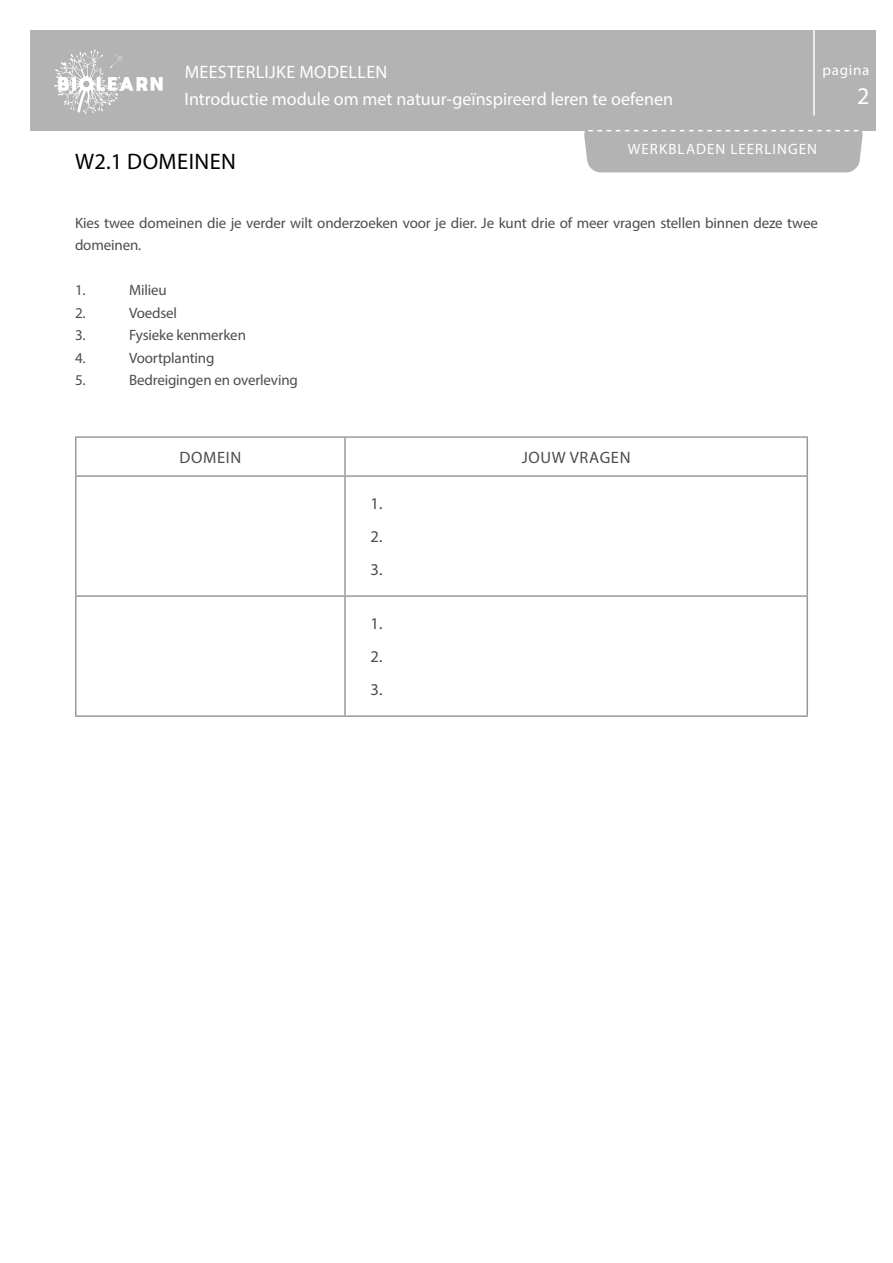
<style>
.page{position:relative;width:893px;height:1263px;background:#fff}
.page>*{position:absolute;margin:0;border:0;box-sizing:border-box;transform-origin:0 0}
.t1{font:24px "Myriad Pro";color:#fff}
.T_S_page_title_line{font:22.5px "Myriad Pro";letter-spacing:.02em;color:#000}
.t2{font:18px/27px "Myriad Pro";color:#fff}
.Table_text{font:16.5px "Myriad Pro";letter-spacing:.04em;color:#4d4d4d}
.body_text{font:15px/22.5px "Myriad Pro";letter-spacing:-.01em;color:#4d4d4d}
.t3{font:15px "Myriad Pro";letter-spacing:.065em;color:#fff}
</style>
<div class="page">
<div style="left:30px;top:30px;width:845px;height:100px;background:#b3b3b3"></div>
<svg style="left:54px;top:49px;width:109px;height:65px"></svg>
<hr style="left:813px;top:30px;width:2px;height:86px;background:#fff">
<div style="left:583px;top:130px;width:280px;height:42px;background:#b3b3b3"></div>
<hr style="left:75px;top:436px;width:270px;height:2px;background:#999">
<hr style="left:75px;top:438px;width:1px;height:37px;background:#999">
<hr style="left:345px;top:436px;width:463px;height:2px;background:#999">
<hr style="left:344px;top:438px;width:2px;height:37px;background:#999">
<hr style="left:806px;top:438px;width:2px;height:37px;background:#999">
<hr style="left:75px;top:475px;width:270px;height:2px;background:#999">
<hr style="left:75px;top:477px;width:1px;height:118px;background:#999">
<hr style="left:345px;top:475px;width:463px;height:2px;background:#999">
<hr style="left:344px;top:477px;width:2px;height:118px;background:#999">
<hr style="left:806px;top:477px;width:2px;height:118px;background:#999">
<hr style="left:75px;top:595px;width:270px;height:2px;background:#999">
<hr style="left:75px;top:597px;width:1px;height:118px;background:#999">
<hr style="left:345px;top:595px;width:463px;height:2px;background:#999">
<hr style="left:344px;top:597px;width:2px;height:118px;background:#999">
<hr style="left:806px;top:597px;width:2px;height:118px;background:#999">
<hr style="left:75px;top:715px;width:270px;height:2px;background:#999">
<hr style="left:345px;top:715px;width:463px;height:2px;background:#999">
<p class="t3" style="left:823px;top:61px;width:48px">pagina</p>
<h1 class="t1" style="left:857px;top:81px;width:14px">2</h1>
<p class="t2" style="left:184px;top:58px;width:490px">MEESTERLIJKE MODELLEN<br>Introductie module om met natuur-geïnspireerd leren te oefenen</p>
<p class="t3" style="left:628px;top:140px;width:191px">WERKBLADEN LEERLINGEN</p>
<p class="T_S_page_title_line" style="left:75px;top:148px;width:162px">W2.1 DOMEINEN</p>
<p class="body_text" style="left:75px;top:211px;width:744px">Kies twee domeinen die je verder wilt onderzoeken voor je dier. Je kunt drie of meer vragen stellen binnen deze twee domeinen.</p>
<p class="body_text" style="left:75px;top:279px;width:12px">1.</p>
<p class="body_text" style="left:129px;top:279px;width:39px">Milieu</p>
<p class="body_text" style="left:75px;top:301px;width:12px">2.</p>
<p class="body_text" style="left:129px;top:301px;width:50px">Voedsel</p>
<p class="body_text" style="left:75px;top:324px;width:12px">3.</p>
<p class="body_text" style="left:129px;top:324px;width:118px">Fysieke kenmerken</p>
<p class="body_text" style="left:75px;top:346px;width:12px">4.</p>
<p class="body_text" style="left:129px;top:346px;width:87px">Voortplanting</p>
<p class="body_text" style="left:75px;top:369px;width:12px">5.</p>
<p class="body_text" style="left:129px;top:369px;width:170px">Bedreigingen en overleving</p>
<p class="Table_text" style="left:179px;top:447px;width:63px">DOMEIN</p>
<p class="Table_text" style="left:522px;top:447px;width:110px">JOUW VRAGEN</p>
<p class="Table_text" style="left:370px;top:494px;width:14px">1.</p>
<p class="Table_text" style="left:370px;top:527px;width:14px">2.</p>
<p class="Table_text" style="left:370px;top:560px;width:14px">3.</p>
<p class="Table_text" style="left:370px;top:614px;width:14px">1.</p>
<p class="Table_text" style="left:370px;top:647px;width:14px">2.</p>
<p class="Table_text" style="left:370px;top:680px;width:14px">3.</p>
</div>
